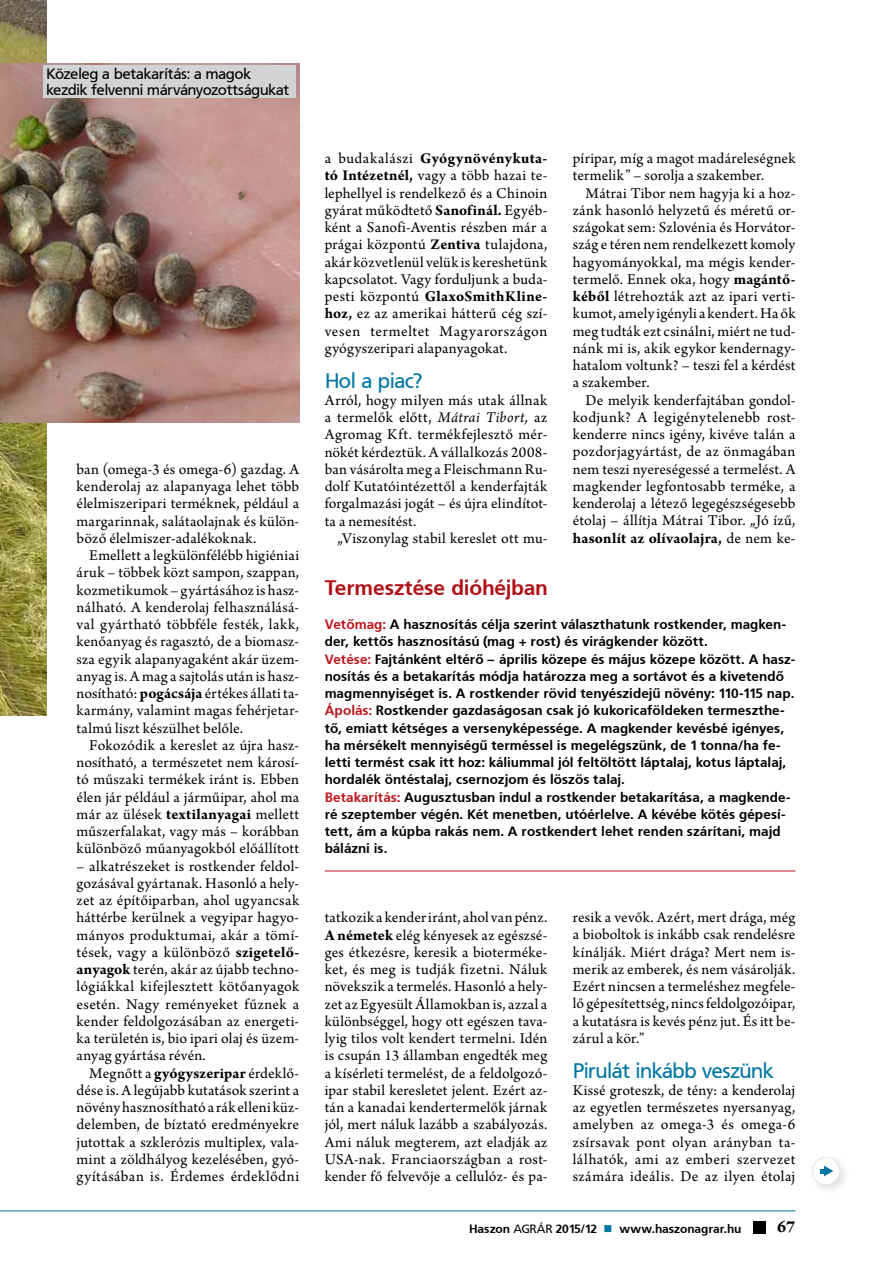
<style>
.page{position:relative;width:872px;height:1263px;background:#fff}
.page>*{position:absolute;margin:0;border:0;box-sizing:border-box;transform-origin:0 0}
.t1{font:21px "Frutiger PFL";letter-spacing:.005em;color:#0076a3}
.t2{font:700 21px "Frutiger PFL";letter-spacing:.015em;color:#b11116}
.t3{font:700 18px "Arno Pro";color:#000}
.t4{font:15.75px/17.2px "Arno Pro";letter-spacing:.015em;color:#000;text-align:justify}
.t5{font:15px/16.5px "Frutiger PFL";letter-spacing:.01em;color:#000}
.t6{font:700 13.5px/17.2px "Frutiger PFL";letter-spacing:.025em;color:#000}
.t7{font:700 12px "Frutiger PFL";letter-spacing:.02em;color:#000}
.s1{font-weight:700}
.s2{font-style:italic}
.s3{color:#ba141a}
.s4{font-weight:400}
.s5{color:#0076a3}
</style>
<div class="page">
<div style="left:753px;top:1221px;width:12px;height:12px;background:#000"></div>
<hr style="left:0;top:1210px;width:795px;height:1px;background:#0076a3">
<div style="left:807px;top:1153px;width:44px;height:43px;background:#000;opacity:.14"></div>
<div style="left:812px;top:1158px;width:27px;height:27px;background:#fff;border-radius:50%"></div>
<div style="left:812px;top:1157px;width:28px;height:28px;border:1px solid #e6e7e8;border-radius:50%"></div>
<svg style="left:820px;top:1165px;width:13px;height:11px"></svg>
<hr style="left:325px;top:871px;width:470px;height:1px;background:#ba141a">
<img style="left:0;top:0;width:46px;height:715px">
<img style="left:0;top:64px;width:299px;height:358px">
<div style="left:44px;top:65px;width:252px;height:32px;background:#d1d3d4"></div>
<p class="t5" style="left:46px;top:65px;width:244px">Közeleg a betakarítás: a magok kezdik felvenni márványozottságukat</p>
<p class="t4" style="left:77px;top:461px;width:224px">ban (omega-3 és omega-6) gazdag. A kenderolaj az alapanyaga lehet több élelmiszeripari terméknek, például a margarinnak, salátaolajnak és külön&shy;böző élelmiszer-adalékoknak.</p>
<p class="t4" style="left:77px;top:547px;width:224px;text-indent:13px">Emellett a legkülönfélébb higiéniai áruk – többek közt sampon, szappan, kozmetikumok – gyártásához is hasz&shy;nálható. A kenderolaj felhasználásá&shy;val gyártható többféle festék, lakk, kenőanyag és ragasztó, de a biomas - sza egyik alapanyagaként akár üzem&shy;anyag is. A mag a sajtolás után is hasz&shy;nosítható: <span class="s1">pogácsája</span> értékes állati ta&shy;karmány, valamint magas fehérjetar&shy;talmú liszt készülhet belőle.</p>
<p class="t4" style="left:77px;top:737px;width:224px;text-indent:13px">Fokozódik a kereslet az újra hasz&shy;nosítható, a természetet nem károsí&shy;tó műszaki termékek iránt is. Ebben élen jár például a járműipar, ahol ma már az ülések <span class="s1">textilanyagai</span> mellett műszerfalakat, vagy más – korábban különböző műanyagokból előállított</p>
<p class="t4" style="left:77px;top:858px;width:224px">– alkatrészeket is rostkender feldol&shy;gozásával gyártanak. Hasonló a hely&shy;zet az építőiparban, ahol ugyancsak háttérbe kerülnek a vegyipar hagyo&shy;mányos produktumai, akár a tömí&shy;tések, vagy a különböző <span class="s1">szigetelő&shy;anyagok</span> terén, akár az újabb techno&shy;lógiákkal kifejlesztett kötőanyagok esetén. Nagy reményeket fűznek a kender feldolgozásában az energeti&shy;ka területén is, bio ipari olaj és üzem&shy;anyag gyártása révén.</p>
<p class="t4" style="left:77px;top:1065px;width:224px;text-indent:13px">Megnőtt a <span class="s1">gyógyszeripar</span> érdeklő&shy;dése is. A legújabb kutatások szerint a növény hasznosítható a rák elleni küz&shy;delemben, de bíztató eredményekre jutottak a szklerózis multiplex, vala&shy;mint a zöldhályog kezelésében, gyó&shy;gyításában is. Érdemes érdeklődni</p>
<p class="t4" style="left:325px;top:151px;width:224px">a budakalászi <span class="s1">Gyógynövénykuta&shy;tó Intézetnél,</span> vagy a több hazai te&shy;lephellyel is rendelkező és a Chinoin gyárat működtető <span class="s1">Sanofinál.</span> Egyéb&shy;ként a Sanofi-Aventis részben már a prágai központú <span class="s1">Zentiva</span> tulajdona, akár közvetlenül velük is kereshetünk kapcsolatot. Vagy forduljunk a buda&shy;pesti központú <span class="s1">GlaxoSmithKline&shy;hoz,</span> ez az amerikai hátterű cég szí&shy;vesen termeltet Magyarországon gyógyszeripari alapanyagokat.</p>
<h1 class="t1" style="left:325px;top:367px;width:98px">Hol a piac?</h1>
<p class="t4" style="left:325px;top:392px;width:224px">Arról, hogy milyen más utak állnak a termelők előtt, <span class="s2">Mátrai Tibort,</span> az Agromag Kft. termékfejlesztő mér&shy;nökét kérdeztük. A vállalkozás 2008- ban vásárolta meg a Fleischmann Ru&shy;dolf Kutatóintézettől a kenderfajták forgalmazási jogát – és újra elindítot&shy;ta a nemesítést.</p>
<p class="t4" style="left:337px;top:530px;width:211px">„Viszonylag stabil kereslet ott mu-</p>
<p class="t4" style="left:573px;top:151px;width:224px">píripar, míg a magot madáreleségnek termelik” – sorolja a szakember.</p>
<p class="t4" style="left:573px;top:185px;width:224px;text-indent:13px">Mátrai Tibor nem hagyja ki a hoz&shy;zánk hasonló helyzetű és méretű or&shy;szágokat sem: Szlovénia és Horvátor&shy;szág e téren nem rendelkezett komoly hagyományokkal, ma mégis kender&shy;termelő. Ennek oka, hogy <span class="s1">magántő&shy;kéből</span> létrehozták azt az ipari verti&shy;kumot, amely igényli a kendert. Ha ők meg tudták ezt csinálni, miért ne tud&shy;nánk mi is, akik egykor kendernagy&shy;hatalom voltunk? – teszi fel a kérdést a szakember.</p>
<p class="t4" style="left:573px;top:392px;width:224px;text-indent:13px">De melyik kenderfajtában gondol&shy;kodjunk? A legigénytelenebb rost&shy;kenderre nincs igény, kivéve talán a pozdorjagyártást, de az önmagában nem teszi nyereségessé a termelést. A magkender legfontosabb terméke, a kenderolaj a létező legegészségesebb étolaj – állítja Mátrai Tibor. „Jó ízű, <span class="s1">hasonlít az olívaolajra,</span> de nem ke-</p>
<h1 class="t2" style="left:325px;top:574px;width:224px">Termesztése dióhéjban</h1>
<p class="t6" style="left:325px;top:616px;width:472px"><span class="s3">Vetőmag:</span> A hasznosítás célja szerint választhatunk rostkender, magken&shy;der, kettős hasznosítású (mag + rost) és virágkender között.<br><span class="s3">Vetése:</span> Fajtánként eltérő – április közepe és május közepe között. A hasz&shy;nosítás és a betakarítás módja határozza meg a sortávot és a kivetendő magmennyiséget is. A rostkender rövid tenyészidejű növény: 110-115 nap.<br><span class="s3">Ápolás:</span> Rostkender gazdaságosan csak jó kukoricaföldeken termeszthe&shy;tő, emiatt kétséges a versenyképessége. A magkender kevésbé igényes, ha mérsékelt mennyiségű terméssel is megelégszünk, de 1 tonna/ha fe&shy;letti termést csak itt hoz: káliummal jól feltöltött láptalaj, kotus láptalaj, hordalék öntéstalaj, csernozjom és löszös talaj.<br><span class="s3">Betakarítás:</span> Augusztusban indul a rostkender betakarítása, a magkende&shy;ré szeptember végén. Két menetben, utóérlelve. A kévébe kötés gépesí&shy;tett, ám a kúpba rakás nem. A rostkendert lehet renden szárítani, majd bálázni is.</p>
<p class="t4" style="left:325px;top:910px;width:224px">tatkozik a kender iránt, ahol van pénz.<br><span class="s1">A németek</span> elég kényesek az egészsé&shy;ges étkezésre, keresik a bioterméke&shy;ket, és meg is tudják fizetni. Náluk növekszik a termelés. Hasonló a hely&shy;zet az Egyesült Államokban is, azzal a különbséggel, hogy ott egészen tava&shy;lyig tilos volt kendert termelni. Idén is csupán 13 államban engedték meg a kísérleti termelést, de a feldolgozó&shy;ipar stabil keresletet jelent. Ezért az&shy;tán a kanadai kendertermelők járnak jól, mert náluk lazább a szabályozás.<br>Ami náluk megterem, azt eladják az USA-nak. Franciaországban a rost&shy;kender fő felvevője a cellulóz- és pa-</p>
<p class="t4" style="left:573px;top:910px;width:224px">resik a vevők. Azért, mert drága, még a bioboltok is inkább csak rendelésre kínálják. Miért drága? Mert nem is&shy;merik az emberek, és nem vásárolják.<br>Ezért nincsen a termeléshez megfele&shy;lő gépesítettség, nincs feldolgozóipar, a kutatásra is kevés pénz jut. És itt be&shy;zárul a kör.”</p>
<h1 class="t1" style="left:573px;top:1057px;width:202px">Pirulát inkább veszünk</h1>
<p class="t4" style="left:573px;top:1082px;width:224px">Kissé groteszk, de tény: a kenderolaj az egyetlen természetes nyersanyag, amelyben az omega-3 és omega-6 zsírsavak pont olyan arányban ta&shy;lálhatók, ami az emberi szervezet számára ideális. De az ilyen étolaj</p>
<p class="t7" style="left:469px;top:1221px;width:273px">Haszon <span class="s4">AGRÁR</span> 2015/12 <span class="s5">■</span> www.haszonagrar.hu</p>
<p class="t3" style="left:777px;top:1216px;width:20px">67</p>
</div>
